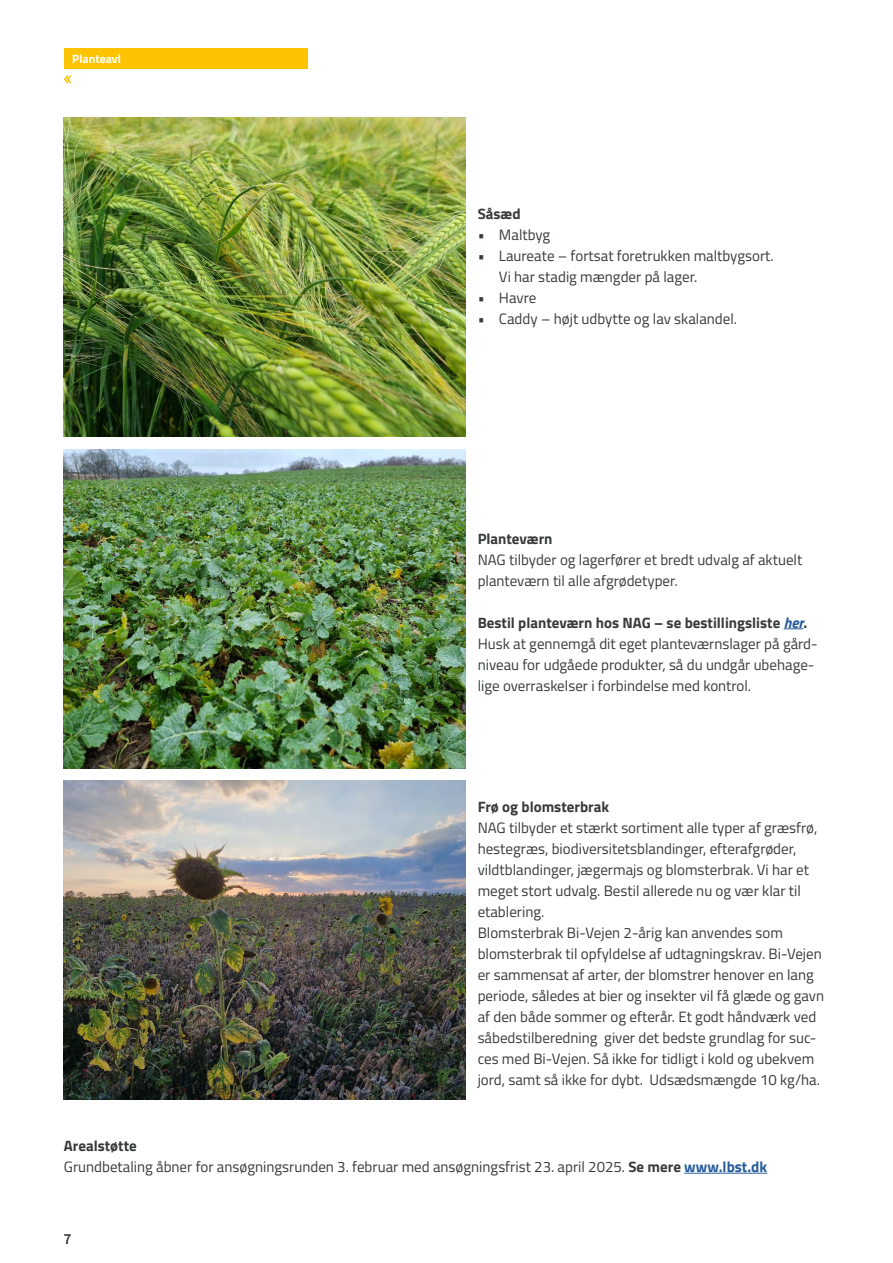
<style>
.page{position:relative;width:893px;height:1263px;background:#fff}
.page>*{position:absolute;margin:0;border:0;box-sizing:border-box;transform-origin:0 0}
.t1{font:15px/21px "Titillium Web";color:#383b3b}
.t2{font:700 15px "Titillium Web";color:#383b3b}
.t3{font:15px "Source Sans Pro";color:#383b3b}
.t4{font:700 12px "Titillium Web";color:#fff}
.s1{font-weight:700}
.s2{font-weight:700;font-style:italic;color:#275b9b}
.s3{font-weight:700;color:#275b9b}
</style>
<div class="page">
<div style="left:64px;top:48px;width:244px;height:21px;background:#fdc300"></div>
<svg style="left:63px;top:75px;width:9px;height:9px"></svg>
<svg style="left:784px;top:629px;width:19px;height:1px"></svg>
<hr style="left:684px;top:1173px;width:83px;height:1px;background:#275b9b">
<img style="left:64px;top:117px;width:401px;height:319px">
<img style="left:64px;top:449px;width:401px;height:319px">
<img style="left:64px;top:781px;width:401px;height:319px">
<p class="t4" style="left:72px;top:50px;width:50px">Planteavl</p>
<p class="t2" style="left:478px;top:202px;width:44px">Såsæd</p>
<p class="t1" style="left:478px;top:223px;width:74px">• Maltbyg</p>
<p class="t1" style="left:499px;top:244px;width:276px;text-indent:-21px">• Laureate – fortsat foretrukken maltbygsort.<br>Vi har stadig mængder på lager.</p>
<p class="t1" style="left:478px;top:286px;width:60px">• Havre</p>
<p class="t1" style="left:478px;top:307px;width:261px">• Caddy – højt udbytte og lav skalandel.</p>
<p class="t2" style="left:478px;top:527px;width:76px">Planteværn</p>
<p class="t1" style="left:478px;top:548px;width:326px">NAG tilbyder og lagerfører et bredt udvalg af aktuelt planteværn til alle afgrødetyper.</p>
<p class="t1" style="left:478px;top:611px;width:342px"><span class="s1">Bestil planteværn hos NAG – se bestillingsliste</span> <span class="s2">her</span><span class="s1">.<br></span>Husk at gennemgå dit eget planteværnslager på gård&shy;niveau for udgåede produkter, så du undgår ubehage&shy;lige overraskelser i forbindelse med kontrol.</p>
<p class="t2" style="left:478px;top:795px;width:133px">Frø og blomsterbrak</p>
<p class="t1" style="left:478px;top:817px;width:348px">NAG tilbyder et stærkt sortiment alle typer af græsfrø, hestegræs, biodiversitetsblandinger, efterafgrøder, vildtblandinger, jægermajs og blomsterbrak. Vi har et meget stort udvalg. Bestil allerede nu og vær klar til etablering.<br>Blomsterbrak Bi-Vejen 2-årig kan anvendes som blomsterbrak til opfyldelse af udtagningskrav. Bi-Vejen er sammensat af arter, der blomstrer henover en lang periode, således at bier og insekter vil få glæde og gavn af den både sommer og efterår. Et godt håndværk ved såbedstilberedning giver det bedste grundlag for suc&shy;ces med Bi-Vejen. Så ikke for tidligt i kold og ubekvem jord, samt så ikke for dybt. Udsædsmængde 10 kg/ha.</p>
<p class="t1" style="left:64px;top:1134px;width:705px"><span class="s1">Arealstøtte<br></span>Grundbetaling åbner for ansøgningsrunden 3. februar med ansøgningsfrist 23. april 2025. <span class="s1">Se mere</span> <span class="s3">www.lbst.dk</span></p>
<p class="t3" style="left:64px;top:1229px;width:9px">7</p>
</div>
